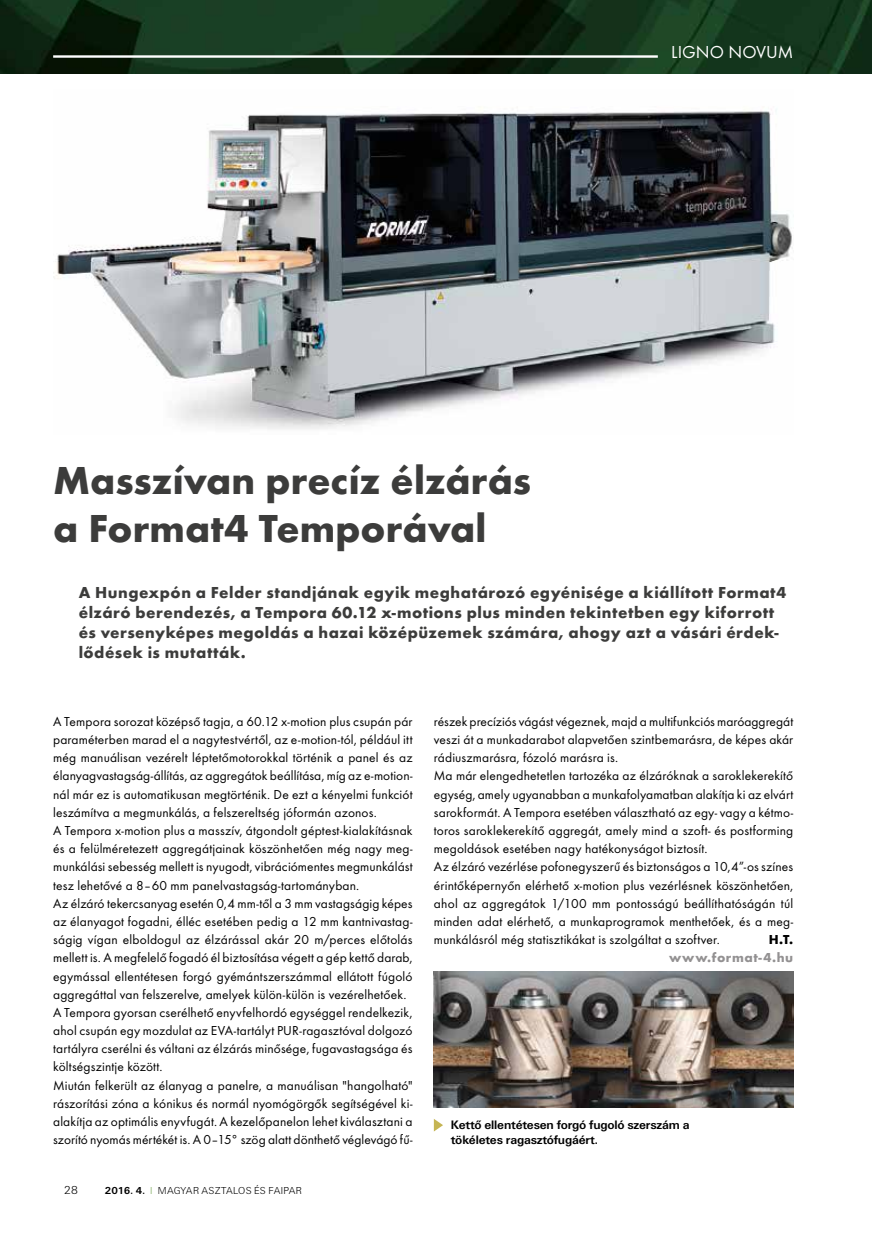
<style>
.page{position:relative;width:872px;height:1242px;background:#fff}
.page>*{position:absolute;margin:0;border:0;box-sizing:border-box;transform-origin:0 0}
.t1{font:700 40.5px/48px "Futura TOT";color:#3c3c3b}
.t2{font:18px "Futura TOT Boo";color:#fff}
.t3{font:700 16.5px/19.8px "Futura TOT";letter-spacing:.03em;color:#3c3c3b}
.t4{font:13.5px/18.1px "Futura TOT Boo";letter-spacing:.01em;color:#000}
.t5{font:700 13.5px "Futura TOT";letter-spacing:.04em;color:#939192}
.t6{font:700 13.5px "Futura TOT";color:#000}
.t7{font:700 12.75px/15.3px "U001";letter-spacing:-.015em;color:#000}
.t8{font:12px "U001 Lig";color:#000}
.t9{font:10.5px "U001 Lig";letter-spacing:.015em;color:#000}
.s1{font-family:"U001";font-weight:700}
.s2{color:#7ba858}
</style>
<div class="page">
<img style="left:53px;top:109px;width:740px;height:320px">
<svg style="left:434px;top:1119px;width:9px;height:12px"></svg>
<img style="left:434px;top:971px;width:359px;height:136px">
<img style="left:0;top:0;width:872px;height:73px">
<hr style="left:53px;top:55px;width:605px;height:3px;background:#fff">
<h2 class="t2" style="left:671px;top:41px;width:123px">LIGNO NOVUM</h2>
<h1 class="t1" style="left:53px;top:456px;width:479px">Masszívan precíz élzárás a Format4 Temporával</h1>
<p class="t3" style="left:79px;top:583px;width:709px">A Hungexpón a Felder standjának egyik meghatározó egyénisége a kiállított Format4 élzáró berendezés, a Tempora 60.12 x-motions plus minden tekintetben egy kiforrott és versenyképes megoldás a hazai középüzemek számára, ahogy azt a vásári érdek&shy;lődések is mutatták.</p>
<p class="t4" style="left:53px;top:712px;width:361px">A Tempora sorozat középső tagja, a 60.12 x-motion plus csupán pár paraméterben marad el a nagytestvértől, az e-motion-tól, például itt még manuálisan vezérelt léptetőmotorokkal történik a panel és az élanyagvastagság-állítás, az aggregátok beállítása, míg az e-motion&shy;nál már ez is automatikusan megtörténik. De ezt a kényelmi funkciót leszámítva a megmunkálás, a felszereltség jóformán azonos.<br>A Tempora x-motion plus a masszív, átgondolt géptest-kialakításnak és a felülméretezett aggregátjainak köszönhetően még nagy meg&shy;munkálási sebesség mellett is nyugodt, vibrációmentes megmunkálást tesz lehetővé a 8–60 mm panelvastagság-tartományban.<br>Az élzáró tekercsanyag esetén 0,4 mm-től a 3 mm vastagságig képes az élanyagot fogadni, élléc esetében pedig a 12 mm kantnivastag&shy;ságig vígan elboldogul az élzárással akár 20 m/perces előtolás mellett is. A megfelelő fogadó él biztosítása végett a gép kettő darab, egymással ellentétesen forgó gyémántszerszámmal ellátott fúgoló aggregáttal van felszerelve, amelyek külön-külön is vezérelhetőek.<br>A Tempora gyorsan cserélhető enyvfelhordó egységgel rendelkezik, ahol csupán egy mozdulat az EVA-tartályt PUR-ragasztóval dolgozó tartályra cserélni és váltani az élzárás minősége, fugavastagsága és költségszintje között.<br>Miután felkerült az élanyag a panelre, a manuálisan "hangolható" rászorítási zóna a kónikus és normál nyomógörgők segítségével ki&shy;alakítja az optimális enyvfugát. A kezelőpanelon lehet kiválasztani a szorító nyomás mértékét is. A 0–15° szög alatt dönthető véglevágó fű-</p>
<p class="t8" style="left:64px;top:1183px;width:16px">28</p>
<p class="t9" style="left:105px;top:1184px;width:199px"><span class="s1">2016. 4.</span> <span class="s2">I</span> MAGYAR ASZTALOS ÉS FAIPAR</p>
<p class="t4" style="left:434px;top:712px;width:361px">részek precíziós vágást végeznek, majd a multifunkciós maróaggregát veszi át a munkadarabot alapvetően szintbemarásra, de képes akár rádiuszmarásra, fózoló marásra is.<br>Ma már elengedhetetlen tartozéka az élzáróknak a saroklekerekítő egység, amely ugyanabban a munkafolyamatban alakítja ki az elvárt sarokformát. A Tempora esetében választható az egy- vagy a kétmo&shy;toros saroklekerekítő aggregát, amely mind a szoft- és postforming megoldások esetében nagy hatékonyságot biztosít.<br>Az élzáró vezérlése pofonegyszerű és biztonságos a 10,4”-os színes érintőképernyőn elérhető x-motion plus vezérlésnek köszönhetően, ahol az aggregátok 1/100 mm pontosságú beállíthatóságán túl minden adat elérhető, a munkaprogramok menthetőek, és a meg&shy;munkálásról még statisztikákat is szolgáltat a szoftver.</p>
<p class="t6" style="left:769px;top:931px;width:26px">H.T.</p>
<p class="t5" style="left:669px;top:949px;width:126px">www.format-4.hu</p>
<p class="t7" style="left:451px;top:1117px;width:240px">Kettő ellentétesen forgó fugoló szerszám a tökéletes ragasztófugáért.</p>
</div>
